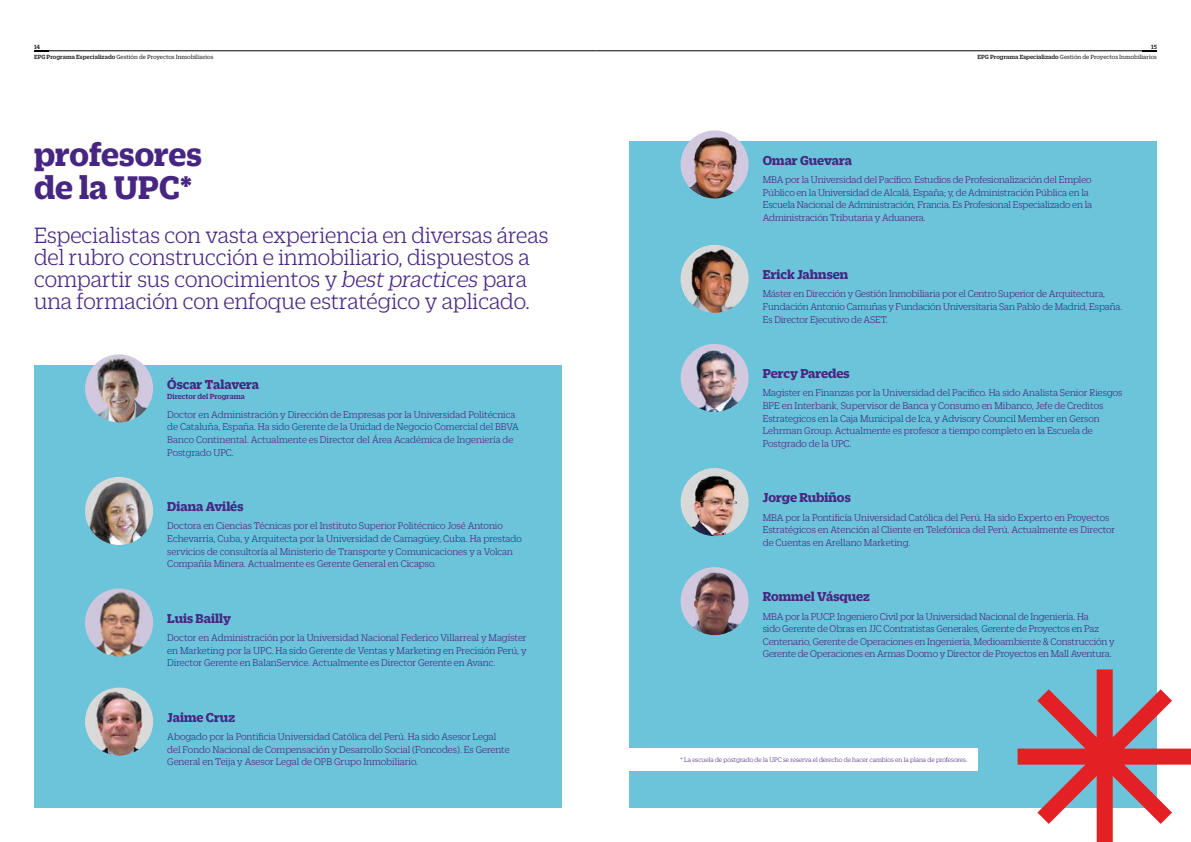
<style>
.page{position:relative;width:1191px;height:842px;background:#fff}
.page>*{position:absolute;margin:0;border:0;box-sizing:border-box;transform-origin:0 0}
.t1{font:700 35.5px/33px "Zizou Slab";color:#472682}
.t2{font:300 24px/22px "Zizou Slab";color:#472682}
.t3{font:700 14px "Zizou Slab";color:#472682}
.t4{font:300 10.5px/12.6px "Zizou Slab";letter-spacing:-.005em;color:#472682}
.t5{font:500 8px "Zizou Slab";color:#472682}
.t6{font:300 7px "Zizou Slab";color:#472682}
.t7{font:6.5px "Zizou Slab";color:#221f20}
.t8{font:500 6.5px "Zizou Slab";color:#221f20}
.s1{font-weight:500}
.s2{font-style:italic}
</style>
<div class="page">
<hr style="left:34px;top:51px;width:561px;height:1px;background:#000">
<hr style="left:595px;top:51px;width:562px;height:1px;background:#000">
<div style="left:34px;top:366px;width:527px;height:442px;background:#6bc4d9"></div>
<div style="left:629px;top:142px;width:528px;height:666px;background:#6bc4d9"></div>
<img style="left:85px;top:687px;width:68px;height:68px;border-radius:34px">
<img style="left:680px;top:130px;width:68px;height:68px;border-radius:34px">
<img style="left:680px;top:245px;width:68px;height:68px;border-radius:34px">
<img style="left:85px;top:477px;width:68px;height:68px;border-radius:34px">
<img style="left:85px;top:588px;width:68px;height:68px;border-radius:34px">
<img style="left:85px;top:354px;width:68px;height:68px;border-radius:34px">
<img style="left:680px;top:468px;width:68px;height:68px;border-radius:34px">
<img style="left:680px;top:344px;width:68px;height:68px;border-radius:34px">
<img style="left:680px;top:567px;width:68px;height:68px;border-radius:34px">
<svg style="left:1017px;top:669px;width:174px;height:173px"></svg>
<div style="left:595px;top:748px;width:383px;height:23px;background:#fff"></div>
<p class="t8" style="left:34px;top:43px;width:7px">14</p>
<p class="t8" style="left:1151px;top:43px;width:7px">15</p>
<p class="t7" style="left:34px;top:52px;width:181px"><span class="s1">EPG Programa Especializado</span> Gestión de Proyectos Inmobiliarios</p>
<p class="t7" style="left:977px;top:52px;width:181px"><span class="s1">EPG Programa Especializado</span> Gestión de Proyectos Inmobiliarios</p>
<h1 class="t1" style="left:34px;top:135px;width:169px">profesores de la UPC*</h1>
<h2 class="t2" style="left:34px;top:223px;width:516px">Especialistas con vasta experiencia en diversas áreas del rubro construcción e inmobiliario, dispuestos a compartir sus conocimientos y <span class="s2">best practices</span> para una formación con enfoque estratégico y aplicado.</h2>
<h3 class="t3" style="left:167px;top:374px;width:93px">Óscar Talavera</h3>
<p class="t5" style="left:167px;top:391px;width:79px">Director del Programa</p>
<p class="t4" style="left:167px;top:407px;width:353px">Doctor en Administración y Dirección de Empresas por la Universidad Politécnica de Cataluña, España. Ha sido Gerente de la Unidad de Negocio Comercial del BBVA Banco Continental. Actualmente es Director del Área Académica de Ingeniería de Postgrado UPC.</p>
<h3 class="t3" style="left:167px;top:497px;width:78px">Diana Avilés</h3>
<p class="t4" style="left:167px;top:519px;width:356px">Doctora en Ciencias Técnicas por el Instituto Superior Politécnico José Antonio Echevarría, Cuba, y Arquitecta por la Universidad de Camagüey, Cuba. Ha prestado servicios de consultoría al Ministerio de Transporte y Comunicaciones y a Volcan Compañía Minera. Actualmente es Gerente General en Cicapso.</p>
<h3 class="t3" style="left:167px;top:609px;width:65px">Luis Bailly</h3>
<p class="t4" style="left:167px;top:631px;width:361px;text-align:justify">Doctor en Administración por la Universidad Nacional Federico Villarreal y Magíster en Marketing por la UPC. Ha sido Gerente de Ventas y Marketing en Precisión Perú, y Director Gerente en BalanService. Actualmente es Director Gerente en Avanc.</p>
<h3 class="t3" style="left:167px;top:708px;width:69px">Jaime Cruz</h3>
<p class="t4" style="left:167px;top:730px;width:344px">Abogado por la Pontificia Universidad Católica del Perú. Ha sido Asesor Legal del Fondo Nacional de Compensación y Desarrollo Social (Foncodes). Es Gerente<br>General en Teija y Asesor Legal de OPB Grupo Inmobiliario.</p>
<h3 class="t3" style="left:763px;top:150px;width:91px">Omar Guevara</h3>
<p class="t4" style="left:763px;top:173px;width:331px">MBA por la Universidad del Pacífico. Estudios de Profesionalización del Empleo Público en la Universidad de Alcalá, España; y, de Administración Pública en la Escuela Nacional de Administración, Francia. Es Profesional Especializado en la Administración Tributaria y Aduanera.</p>
<h3 class="t3" style="left:763px;top:265px;width:87px">Erick Jahnsen</h3>
<p class="t4" style="left:763px;top:287px;width:361px">Máster en Dirección y Gestión Inmobiliaria por el Centro Superior de Arquitectura,<br>Fundación Antonio Camuñas y Fundación Universitaria San Pablo de Madrid, España.<br>Es Director Ejecutivo de ASET.</p>
<h3 class="t3" style="left:763px;top:364px;width:88px">Percy Paredes</h3>
<p class="t4" style="left:763px;top:386px;width:361px">Magister en Finanzas por la Universidad del Pacifico. Ha sido Analista Senior Riesgos BPE en Interbank, Supervisor de Banca y Consumo en Mibanco, Jefe de Creditos Estrategicos en la Caja Municipal de Ica, y Advisory Council Member en Gerson Lehrman Group. Actualmente es profesor a tiempo completo en la Escuela de Postgrado de la UPC.</p>
<h3 class="t3" style="left:763px;top:488px;width:89px">Jorge Rubiños</h3>
<p class="t4" style="left:763px;top:510px;width:354px">MBA por la Pontificía Universidad Católica del Perú. Ha sido Experto en Proyectos<br>Estratégicos en Atención al Cliente en Telefónica del Perú. Actualmente es Director de Cuentas en Arellano Marketing.</p>
<h3 class="t3" style="left:763px;top:587px;width:108px">Rommel Vásquez</h3>
<p class="t4" style="left:763px;top:609px;width:353px">MBA por la PUCP. Ingeniero Civil por la Universidad Nacional de Ingeniería. Ha<br>sido Gerente de Obras en JJC Contratistas Generales, Gerente de Proyectos en Paz Centenario, Gerente de Operaciones en Ingeniería, Medioambiente &amp; Construcción y Gerente de Operaciones en Armas Doomo y Director de Proyectos en Mall Aventura.</p>
<p class="t6" style="left:680px;top:755px;width:288px">* La escuela de postgrado de la UPC se reserva el derecho de hacer cambios en la plana de profesores.</p>
</div>
